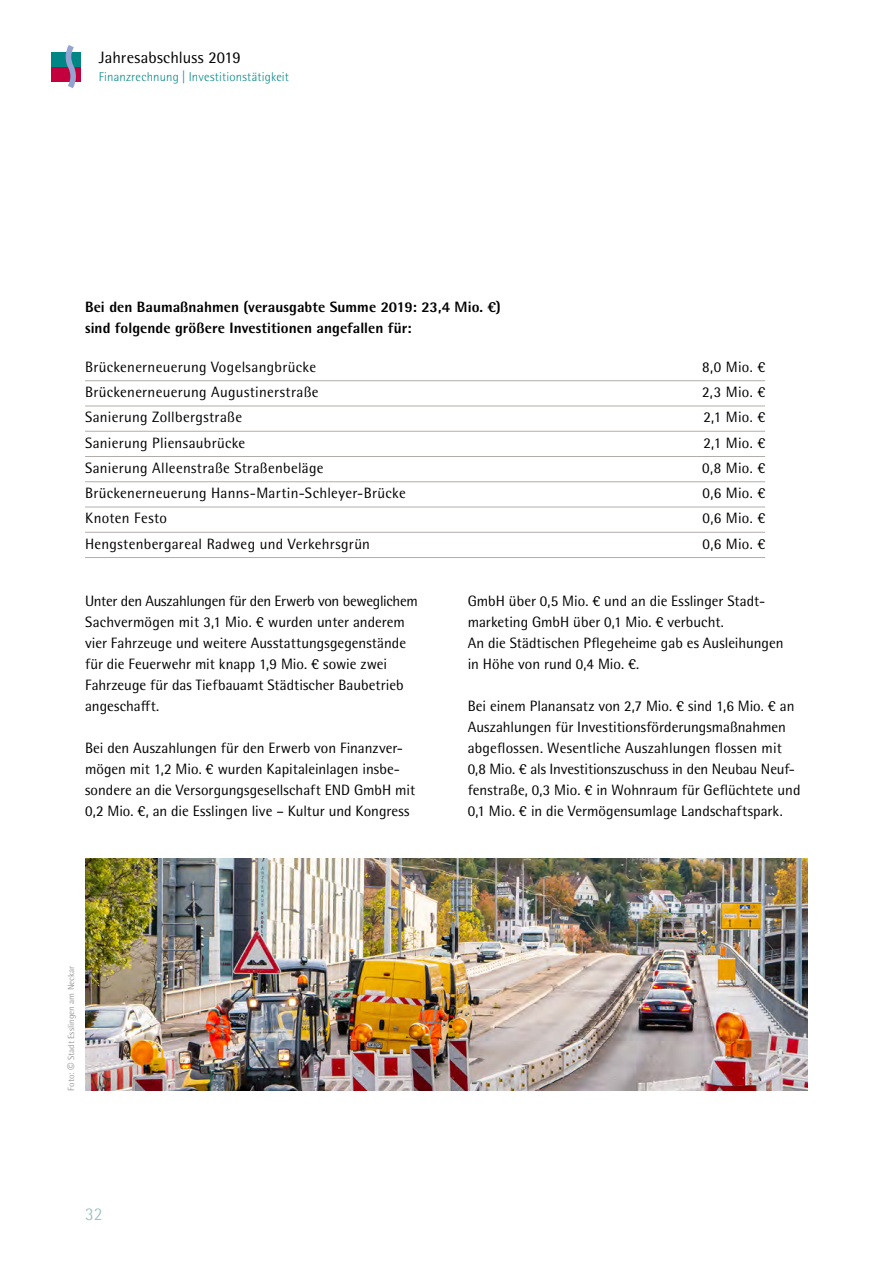
<style>
.page{position:relative;width:893px;height:1263px;background:#fff}
.page>*{position:absolute;margin:0;border:0;box-sizing:border-box;transform-origin:0 0}
.t1{font:300 18px "Rotis Semi Sans Pro";color:#95bebf}
.t2{font:16.5px "Rotis Semi Sans Pro";letter-spacing:.01em;color:#000}
.P_copy_10_14{font:15px/21px "Rotis Semi Sans Pro";color:#000}
.P_tabelle_text_copy{font:15px "Rotis Semi Sans Pro";letter-spacing:.02em;color:#000}
.P_copy_10_14-2{font:800 15px/21px "Rotis Semi Sans Pro";color:#000}
.t3{font:300 12.75px "Rotis Semi Sans Pro";letter-spacing:.015em;color:#008785}
.t4{font:9px "Rotis Semi Sans Pro";color:#9c9b9b}
.s1{font-size:15px}
</style>
<div class="page">
<div style="left:51px;top:52px;width:30px;height:15px;background:#008785"></div>
<div style="left:51px;top:67px;width:30px;height:15px;background:#c3003d"></div>
<svg style="left:66px;top:45px;width:10px;height:43px"></svg>
<img style="left:85px;top:858px;width:723px;height:233px">
<hr style="left:85px;top:380px;width:680px;height:1px;background:#b3adaa">
<hr style="left:85px;top:406px;width:680px;height:1px;background:#b3adaa">
<hr style="left:85px;top:431px;width:680px;height:1px;background:#b3adaa">
<hr style="left:85px;top:456px;width:680px;height:1px;background:#b3adaa">
<hr style="left:85px;top:481px;width:680px;height:1px;background:#b3adaa">
<hr style="left:85px;top:507px;width:680px;height:1px;background:#b3adaa">
<hr style="left:85px;top:532px;width:680px;height:1px;background:#b3adaa">
<hr style="left:85px;top:557px;width:680px;height:1px;background:#b3adaa">
<p class="t2" style="left:99px;top:48px;width:143px">Jahresabschluss 2019</p>
<p class="t3" style="left:99px;top:69px;width:192px">Finanzrechnung | Investitionstätigkeit</p>
<p class="P_copy_10_14-2" style="left:85px;top:296px;width:417px">Bei den Baumaßnahmen (verausgabte Summe 2019: 23,4 Mio. €) sind folgende größere Investitionen angefallen für:</p>
<p class="P_tabelle_text_copy" style="left:85px;top:358px;width:233px">Brückenerneuerung Vogelsangbrücke</p>
<p class="P_tabelle_text_copy" style="left:702px;top:358px;width:65px">8,0 Mio. €</p>
<p class="P_tabelle_text_copy" style="left:85px;top:383px;width:235px">Brückenerneuerung Augustinerstraße</p>
<p class="P_tabelle_text_copy" style="left:702px;top:383px;width:65px">2,3 Mio. €</p>
<p class="P_tabelle_text_copy" style="left:85px;top:408px;width:159px">Sanierung Zollbergstraße</p>
<p class="P_tabelle_text_copy" style="left:703px;top:408px;width:63px">2,1 Mio. €</p>
<p class="P_tabelle_text_copy" style="left:85px;top:434px;width:162px">Sanierung Pliensaubrücke</p>
<p class="P_tabelle_text_copy" style="left:703px;top:434px;width:63px">2,1 Mio. €</p>
<p class="P_tabelle_text_copy" style="left:85px;top:459px;width:240px">Sanierung Alleenstraße Straßenbeläge</p>
<p class="P_tabelle_text_copy" style="left:702px;top:459px;width:65px">0,8 Mio. €</p>
<p class="P_tabelle_text_copy" style="left:85px;top:484px;width:322px">Brückenerneuerung Hanns-Martin-Schleyer-Brücke</p>
<p class="P_tabelle_text_copy" style="left:702px;top:484px;width:64px">0,6 Mio. €</p>
<p class="P_tabelle_text_copy" style="left:85px;top:509px;width:84px">Knoten Festo</p>
<p class="P_tabelle_text_copy" style="left:702px;top:509px;width:64px">0,6 Mio. €</p>
<p class="P_tabelle_text_copy" style="left:85px;top:535px;width:287px">Hengstenbergareal Radweg und Verkehrsgrün</p>
<p class="P_tabelle_text_copy" style="left:702px;top:535px;width:64px">0,6 Mio. €</p>
<p class="P_copy_10_14" style="left:85px;top:591px;width:334px">Unter den Auszahlungen für den Erwerb von beweglichem Sachvermögen mit 3,1 Mio. € wurden unter anderem vier Fahrzeuge und weitere Ausstattungsgegenstände für die Feuerwehr mit knapp 1,9 Mio. € sowie zwei Fahrzeuge für das Tiefbauamt Städtischer Baubetrieb angeschafft.</p>
<p class="P_copy_10_14" style="left:85px;top:738px;width:332px">Bei den Auszahlungen für den Erwerb von Finanzver&shy;mögen mit 1,2 Mio. € wurden Kapitaleinlagen insbe&shy;sondere an die Versorgungsgesellschaft END GmbH mit 0,2 Mio. €, an die Esslingen live – Kultur und Kongress</p>
<p class="P_copy_10_14" style="left:468px;top:591px;width:317px">GmbH über 0,5 Mio. € und an die Esslinger Stadt--- marketing GmbH über 0,1 Mio. € verbucht.<br>An die Städtischen Pflegeheime gab es Ausleihungen in Höhe von rund 0,4 Mio. €.</p>
<p class="P_copy_10_14" style="left:468px;top:696px;width:334px">Bei einem Planansatz von 2,7 Mio. € sind 1,6 Mio. € an Auszahlungen für Investitionsförderungsmaßnahmen abgeflossen. Wesentliche Auszahlungen flossen mit 0,8 Mio. € als Investitionszuschuss in den Neubau Neuf&shy;fenstraße, 0,3 Mio. € in Wohnraum für Geflüchtete und 0,1 Mio. € in die Vermögensumlage Landschaftspark.</p>
<p class="t4" style="left:66px;top:1091px;width:127px;rotate:-90deg">Foto: <span class="s1">©</span> Stadt Esslingen am Neckar</p>
<p class="t1" style="left:85px;top:1204px;width:19px">32</p>
</div>
